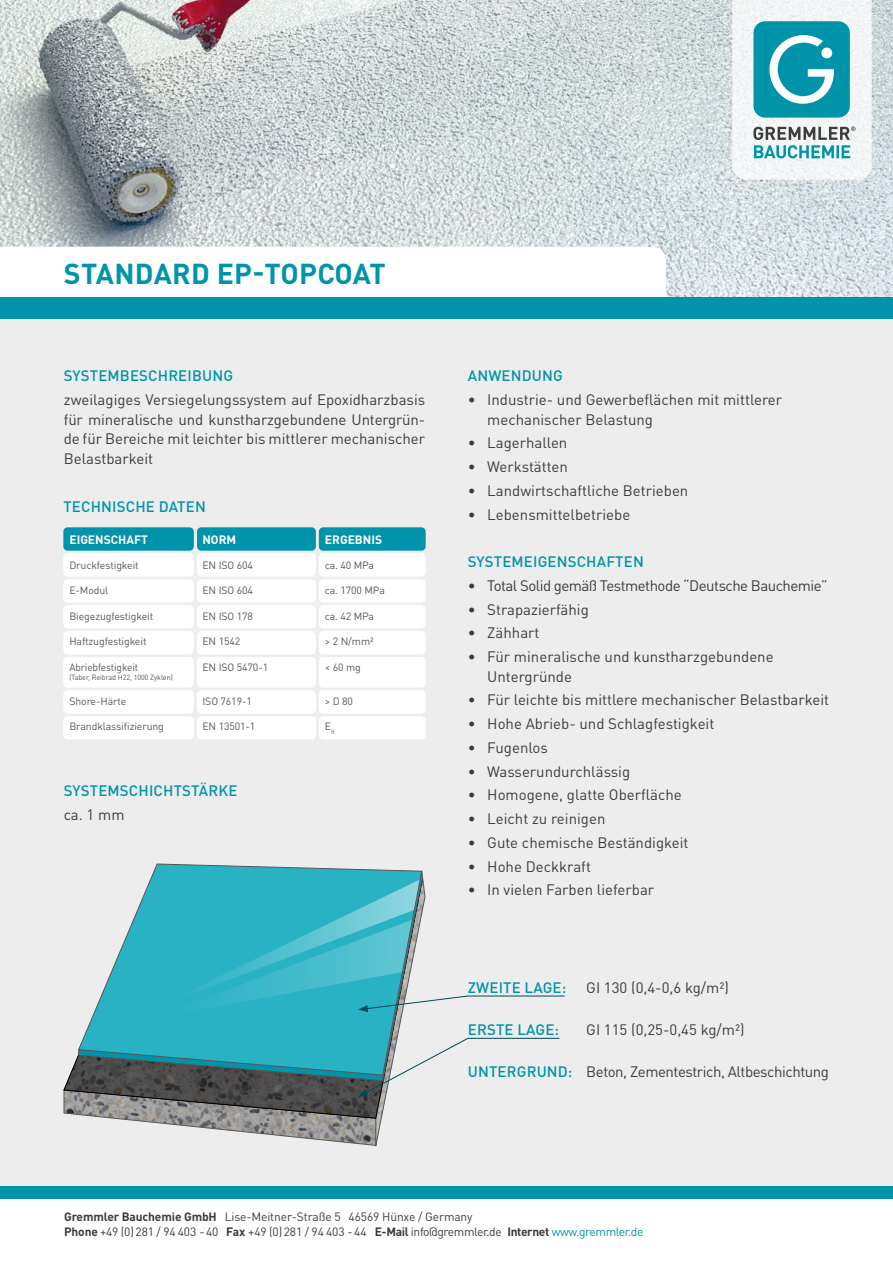
<style>
.page{position:relative;width:893px;height:1263px;background:#fff}
.page>*{position:absolute;margin:0;border:0;box-sizing:border-box;transform-origin:0 0}
.t1{font:700 28.5px "DIN Pro";letter-spacing:.01em;color:#0094aa}
.t2{font:15px/19.5px "DIN Pro";color:#3c3c3b}
.t3{font:500 15px "DIN Pro";letter-spacing:.01em;color:#0094aa}
.t4{font:15px "DIN Pro";letter-spacing:-.035em;color:#3c3c3b}
.t5{font:15px "DIN Pro";letter-spacing:-.03em;color:#3c3c3b}
.t6{font:12px/15px "DIN Pro";letter-spacing:-.01em;color:#3c3c3b}
.t7{font:700 12px "DIN Pro";color:#fff}
.t8{font:10.5px "DIN Pro";letter-spacing:-.01em;color:#575756}
.t9{font:10.5px "DIN Pro";letter-spacing:-.01em;color:#575756;scale:.96 1}
.t10{font:7.5px "DIN Pro";letter-spacing:-.01em;color:#575756;scale:.96 1}
.t11{font:6.15px "DIN Pro";color:#575756}
.s1{font-weight:500;color:#0094aa}
.s2{font-weight:700}
.s3{color:#0094aa}
</style>
<div class="page">
<div style="left:0;top:319px;width:893px;height:872px;background:#ededed"></div>
<div style="left:0;top:1186px;width:893px;height:13px;background:#0094aa"></div>
<img style="left:0;top:0;width:893px;height:298px">
<svg style="left:154px;top:863px;width:203px;height:6px"></svg>
<svg style="left:0;top:247px;width:666px;height:51px"></svg>
<div style="left:0;top:298px;width:893px;height:21px;background:#0094aa"></div>
<svg style="left:732px;top:0;width:140px;height:180px"></svg>
<div style="left:821px;top:48px;width:11px;height:10px;background:#fff;border-radius:50%"></div>
<div style="left:63px;top:527px;width:131px;height:24px;background:#0094aa;border-radius:4px"></div>
<div style="left:197px;top:527px;width:119px;height:24px;background:#0094aa;border-radius:4px"></div>
<div style="left:319px;top:527px;width:107px;height:24px;background:#0094aa;border-radius:4px"></div>
<div style="left:63px;top:553px;width:131px;height:24px;background:#fff;border-radius:4px"></div>
<div style="left:197px;top:553px;width:119px;height:24px;background:#fff;border-radius:4px"></div>
<div style="left:319px;top:553px;width:107px;height:24px;background:#fff;border-radius:4px"></div>
<div style="left:63px;top:579px;width:131px;height:24px;background:#fff;border-radius:4px"></div>
<div style="left:197px;top:579px;width:119px;height:24px;background:#fff;border-radius:4px"></div>
<div style="left:319px;top:579px;width:107px;height:24px;background:#fff;border-radius:4px"></div>
<div style="left:63px;top:605px;width:131px;height:23px;background:#fff;border-radius:4px"></div>
<div style="left:197px;top:605px;width:119px;height:23px;background:#fff;border-radius:4px"></div>
<div style="left:319px;top:605px;width:107px;height:23px;background:#fff;border-radius:4px"></div>
<div style="left:63px;top:631px;width:131px;height:23px;background:#fff;border-radius:4px"></div>
<div style="left:197px;top:631px;width:119px;height:23px;background:#fff;border-radius:4px"></div>
<div style="left:319px;top:631px;width:107px;height:23px;background:#fff;border-radius:4px"></div>
<div style="left:63px;top:690px;width:131px;height:23px;background:#fff;border-radius:4px"></div>
<div style="left:197px;top:690px;width:119px;height:23px;background:#fff;border-radius:4px"></div>
<div style="left:319px;top:690px;width:107px;height:23px;background:#fff;border-radius:4px"></div>
<div style="left:63px;top:716px;width:131px;height:23px;background:#fff;border-radius:4px"></div>
<div style="left:197px;top:716px;width:119px;height:23px;background:#fff;border-radius:4px"></div>
<div style="left:319px;top:716px;width:107px;height:23px;background:#fff;border-radius:4px"></div>
<div style="left:63px;top:657px;width:131px;height:31px;background:#fff;border-radius:4px"></div>
<div style="left:197px;top:657px;width:119px;height:31px;background:#fff;border-radius:4px"></div>
<div style="left:319px;top:657px;width:107px;height:31px;background:#fff;border-radius:4px"></div>
<svg style="left:64px;top:869px;width:501px;height:278px"></svg>
<h1 class="t1" style="left:64px;top:254px;width:323px">STANDARD EP-TOPCOAT</h1>
<p class="t3" style="left:64px;top:366px;width:171px">SYSTEMBESCHREIBUNG</p>
<p class="t2" style="left:64px;top:389px;width:363px;text-align:justify">zweilagiges Versiegelungssystem auf Epoxidharzbasis für mineralische und kunstharzgebundene Untergrün&shy;de für Bereiche mit leichter bis mittlerer mechanischer Belastbarkeit</p>
<p class="t3" style="left:63px;top:496px;width:144px">TECHNISCHE DATEN</p>
<p class="t7" style="left:69px;top:531px;width:80px">EIGENSCHAFT</p>
<p class="t7" style="left:202px;top:531px;width:35px">NORM</p>
<p class="t7" style="left:325px;top:531px;width:59px">ERGEBNIS</p>
<p class="t8" style="left:69px;top:558px;width:71px">Druckfestigkeit</p>
<p class="t8" style="left:202px;top:558px;width:52px">EN ISO 604</p>
<p class="t8" style="left:325px;top:558px;width:51px">ca. 40 MPa</p>
<p class="t8" style="left:69px;top:583px;width:41px">E-Modul</p>
<p class="t8" style="left:202px;top:583px;width:52px">EN ISO 604</p>
<p class="t8" style="left:325px;top:583px;width:61px">ca. 1700 MPa</p>
<p class="t8" style="left:69px;top:609px;width:85px">Biegezugfestigkeit</p>
<p class="t8" style="left:202px;top:609px;width:52px">EN ISO 178</p>
<p class="t8" style="left:325px;top:609px;width:51px">ca. 42 MPa</p>
<p class="t8" style="left:69px;top:634px;width:79px">Haftzugfestigkeit</p>
<p class="t8" style="left:202px;top:634px;width:39px">EN 1542</p>
<p class="t8" style="left:325px;top:634px;width:50px">&gt; 2 N/mm²</p>
<p class="t9" style="left:69px;top:660px;width:73px">Abriebfestigkeit</p>
<p class="t10" style="left:69px;top:672px;width:109px">(Taber, Reibrad H22, 1000 Zyklen)</p>
<p class="t8" style="left:202px;top:660px;width:67px">EN ISO 5470-1</p>
<p class="t8" style="left:325px;top:660px;width:37px">&lt; 60 mg</p>
<p class="t8" style="left:69px;top:694px;width:58px">Shore-Härte</p>
<p class="t8" style="left:202px;top:694px;width:51px">ISO 7619-1</p>
<p class="t8" style="left:325px;top:694px;width:30px">&gt; D 80</p>
<p class="t8" style="left:69px;top:719px;width:96px">Brandklassifizierung</p>
<p class="t8" style="left:202px;top:719px;width:55px">EN 13501-1</p>
<p class="t11" style="left:325px;top:727px;width:11px"><sup>E</sup>fl</p>
<p class="t3" style="left:64px;top:781px;width:175px">SYSTEMSCHICHTSTÄRKE</p>
<p class="t2" style="left:64px;top:804px;width:62px">ca. 1 mm</p>
<p class="t3" style="left:468px;top:366px;width:97px">ANWENDUNG</p>
<p class="t2" style="left:487px;top:389px;width:296px;text-indent:-20px">• Industrie- und Gewerbeflächen mit mittlerer mechanischer Belastung</p>
<p class="t2" style="left:468px;top:433px;width:101px">• Lagerhallen</p>
<p class="t2" style="left:468px;top:456px;width:102px">• Werkstätten</p>
<p class="t2" style="left:468px;top:480px;width:222px">• Landwirtschaftliche Betrieben</p>
<p class="t2" style="left:468px;top:504px;width:164px">• Lebensmittelbetriebe</p>
<p class="t3" style="left:468px;top:551px;width:178px">SYSTEMEIGENSCHAFTEN</p>
<p class="t4" style="left:468px;top:575px;width:361px">• Total Solid gemäß Testmethode “Deutsche Bauchemie”</p>
<p class="t2" style="left:468px;top:599px;width:123px">• Strapazierfähig</p>
<p class="t2" style="left:468px;top:623px;width:73px">• Zähhart</p>
<p class="t2" style="left:487px;top:646px;width:288px;text-indent:-20px">• Für mineralische und kunstharzgebundene<br>Untergründe</p>
<p class="t2" style="left:468px;top:690px;width:363px">• Für leichte bis mittlere mechanischer Belastbarkeit</p>
<p class="t2" style="left:468px;top:713px;width:248px">• Hohe Abrieb- und Schlagfestigkeit</p>
<p class="t2" style="left:468px;top:737px;width:82px">• Fugenlos</p>
<p class="t2" style="left:468px;top:761px;width:164px">• Wasserundurchlässig</p>
<p class="t2" style="left:468px;top:785px;width:216px">• Homogene, glatte Oberfläche</p>
<p class="t2" style="left:468px;top:808px;width:139px">• Leicht zu reinigen</p>
<p class="t2" style="left:468px;top:832px;width:222px">• Gute chemische Beständigkeit</p>
<p class="t2" style="left:468px;top:856px;width:125px">• Hohe Deckkraft</p>
<p class="t2" style="left:468px;top:880px;width:188px">• In vielen Farben lieferbar</p>
<p class="t3" style="left:468px;top:977px;width:100px">ZWEITE LAGE:</p>
<p class="t2" style="left:586px;top:977px;width:144px">GI 130 (0,4-0,6 kg/m²)</p>
<p class="t3" style="left:468px;top:1019px;width:93px">ERSTE LAGE:</p>
<p class="t2" style="left:586px;top:1019px;width:160px">GI 115 (0,25-0,45 kg/m²)</p>
<p class="t5" style="left:468px;top:1061px;width:363px"><span class="s1">UNTERGRUND:</span> Beton, Zementestrich, Altbeschichtung</p>
<p class="t6" style="left:64px;top:1209px;width:581px"><span class="s2">Gremmler Bauchemie GmbH</span> Lise-Meitner-Straße 5 46569 Hünxe / Germany<br><span class="s2">Phone</span> +49 (0) 281 / 94 403 - 40 <span class="s2">Fax</span> +49 (0) 281 / 94 403 - 44 <span class="s2">E-Mail</span> info@gremmler.de <span class="s2">Internet</span> <span class="s3">www.gremmler.de</span></p>
</div>
